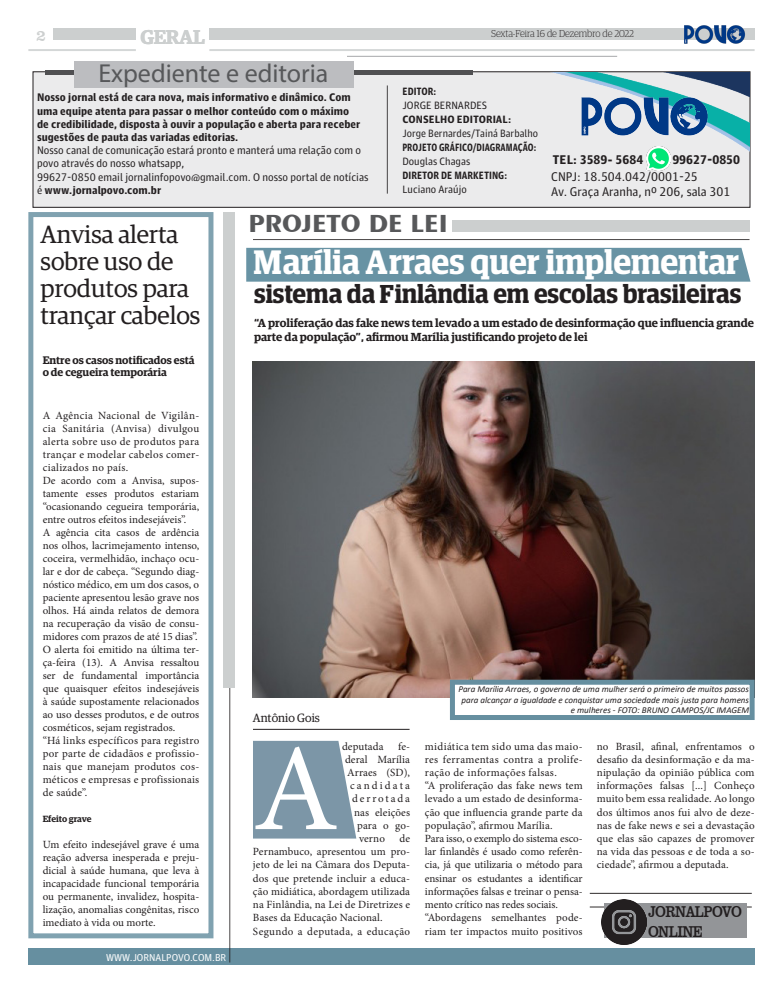
<style>
.page{position:relative;width:783px;height:993px;background:#fff}
.page>*{position:absolute;margin:0;border:0;box-sizing:border-box;transform-origin:0 0}
.t1{font:124px "Minion Pro";color:#fff}
.t2{font:600 34px "Guardian Egyptian Display";color:#fff}
.t3{font:600 26px "Guardian Egyptian Display";color:#231f20}
.Legenda_de_foto{font:26px "Myriad Pro";color:#57585a}
.Legenda_de_foto-2{font:700 26px "Exotic 350 BT";color:#57585a}
.Título_-_2_colunas{font:25px/27px "Guardian Egyptian";color:#231f20}
.t4{font:600 20px "Guardian Egyptian";letter-spacing:-.02em;color:#cccfcf}
.Título_-_2_colunas-2{font:16.1px "Clarendon BT";letter-spacing:-.04em;color:#231f20;scale:.83 1}
.t5{font:16px "Clarendon BT";color:#cccfcf}
.t6{font:12.6px "Guardian Agate Sans G1 D Regular";color:#231f20}
.t7{font:900 12.6px "Guardian Agate Sans";color:#231f20}
.t8{font:12px "Guardian Egyptian";color:#231f20}
.t9{font:600 11.7px/13.6px "Guardian Egyptian";color:#231f20}
.t10{font:11px/13px "Minion Pro";letter-spacing:.01em;color:#231f20;text-align:justify}
.Título_-_2_colunas-3{font:900 11px/13.2px "Guardian Agate Sans";color:#231f20}
.Título_-_2_colunas-4{font:11px/13.2px "Guardian Agate Sans G1 D Regular";color:#231f20}
.t11{font:600 11px/12px "Guardian Egyptian";color:#231f20}
.t12{font:11px "Minion Pro";letter-spacing:.03em;color:#231f20}
.t13{font:11px "Minion Pro";letter-spacing:.195em;color:#231f20}
.t14{font:11px "Minion Pro";letter-spacing:.17em;color:#231f20}
.Legenda_de_foto-3{font:10.6px "Guardian Agate Sans G1 D Regular";color:#231f20}
.Legenda_de_foto-4{font:900 10.6px "Guardian Agate Sans";color:#231f20;scale:.8 1}
.Legenda_de_foto-5{font:900 10.6px "Guardian Agate Sans";color:#231f20;scale:.87 1}
.Legenda_de_foto-6{font:900 10.6px "Guardian Agate Sans";color:#231f20}
.t15{font:300 10px "Guardian Egyptian Display";color:#231f20}
.t16{font:10px "Guardian Agate Sans G1 D Regular";color:#fff}
.t17{font:italic 9px/10.8px "Calibri";color:#231f20;text-align:right}
.t18{font:600 9px "Guardian Egyptian";letter-spacing:-.005em;color:#231f20}
.s1{font-family:"Guardian Agate Sans";font-weight:900}
</style>
<div class="page">
<div style="left:28px;top:947px;width:726px;height:17px;background:#668fa0"></div>
<div style="left:209px;top:28px;width:545px;height:12px;background:#cccfcf"></div>
<div style="left:54px;top:28px;width:82px;height:12px;background:#cccfcf"></div>
<hr style="left:28px;top:49px;width:108px;height:2px;background:#cccfcf">
<hr style="left:209px;top:49px;width:545px;height:2px;background:#cccfcf">
<hr style="left:127px;top:56px;width:490px;height:1px;background:#939598">
<div style="left:32px;top:71px;width:718px;height:137px;background:#ebebec;border:1px solid #231f20"></div>
<hr style="left:387px;top:85px;width:1px;height:108px;background:#231f20">
<img style="left:646px;top:152px;width:24px;height:19px">
<div style="left:75px;top:52px;width:271px;height:35px;background:#fff"></div>
<img style="left:545px;top:72px;width:204px;height:80px">
<hr style="left:46px;top:70px;width:427px;height:4px;background:#505052">
<div style="left:74px;top:62px;width:279px;height:26px;background:#bcbdc0"></div>
<hr style="left:229px;top:342px;width:1px;height:620px;background:#231f20">
<div style="left:223px;top:212px;width:12px;height:475px;background:#cccfcf"></div>
<div style="left:451px;top:220px;width:298px;height:12px;background:#cccfcf"></div>
<hr style="left:253px;top:239px;width:496px;height:1px;background:#231f20">
<img style="left:253px;top:361px;width:501px;height:336px">
<hr style="left:589px;top:906px;width:162px;height:1px;background:#231f20">
<div style="left:604px;top:903px;width:143px;height:35px;background:#939598"></div>
<img style="left:601px;top:899px;width:45px;height:45px">
<hr style="left:589px;top:892px;width:162px;height:1px;background:#231f20">
<div style="left:246px;top:248px;width:504px;height:33px;background:#6893a4"></div>
<img style="left:579px;top:93px;width:130px;height:43px">
<svg style="left:253px;top:740px;width:103px;height:98px;background:#889faf"></svg>
<hr style="left:253px;top:728px;width:156px;height:1px;background:#231f20">
<div style="left:28px;top:212px;width:185px;height:726px;border:5px solid #668fa0"></div>
<div style="left:450px;top:679px;width:304px;height:40px;background:#fff;border:5px solid #668fa0"></div>
<img style="left:684px;top:25px;width:61px;height:19px">
<h3 class="t5" style="left:36px;top:25px;width:11px">2</h3>
<p class="t15" style="left:491px;top:28px;width:144px">Sexta-Feira 16 de Dezembro de 2022</p>
<h3 class="t4" style="left:140px;top:22px;width:66px">GERAL</h3>
<p class="Legenda_de_foto" style="left:98px;top:57px;width:231px">Expediente e editoria</p>
<p class="Título_-_2_colunas-3" style="left:37px;top:90px;width:325px">Nosso jornal está de cara nova, mais informativo e dinâmico. Com uma equipe atenta para passar o melhor conteúdo com o máximo de credibilidade, disposta à ouvir a população e aberta para receber sugestões de pauta das variadas editorias.</p>
<p class="Título_-_2_colunas-4" style="left:37px;top:143px;width:325px">Nosso canal de comunicação estará pronto e manterá uma relação com o povo através do nosso whatsapp,</p>
<p class="Título_-_2_colunas-4" style="left:37px;top:169px;width:333px">99627-0850 email jornalinfopovo@gmail.com. O nosso portal de notícias é <span class="s1">www.jornalpovo.com.br</span></p>
<p class="Legenda_de_foto-5" style="left:402px;top:84px;width:40px">EDITOR:</p>
<p class="Legenda_de_foto-3" style="left:402px;top:98px;width:86px">JORGE BERNARDES</p>
<p class="Legenda_de_foto-6" style="left:402px;top:112px;width:110px">CONSELHO EDITORIAL:</p>
<p class="Legenda_de_foto-3" style="left:402px;top:126px;width:137px">Jorge Bernardes/Tainá Barbalho</p>
<p class="Legenda_de_foto-4" style="left:402px;top:140px;width:169px">PROJETO GRÁFICO/DIAGRAMAÇÃO:</p>
<p class="Legenda_de_foto-3" style="left:402px;top:154px;width:69px">Douglas Chagas</p>
<p class="Legenda_de_foto-5" style="left:402px;top:168px;width:122px">DIRETOR DE MARKETING:</p>
<p class="Legenda_de_foto-3" style="left:402px;top:182px;width:66px">Luciano Araújo</p>
<p class="t7" style="left:552px;top:151px;width:92px">TEL: 3589- 5684</p>
<p class="t6" style="left:551px;top:168px;width:148px">CNPJ: 18.504.042/0001-25</p>
<p class="t6" style="left:551px;top:183px;width:180px">Av. Graça Aranha, nº 206, sala 301</p>
<p class="t7" style="left:672px;top:151px;width:69px">99627-0850</p>
<p class="Título_-_2_colunas" style="left:41px;top:219px;width:161px">Anvisa alerta sobre uso de produtos para trançar cabelos</p>
<p class="t11" style="left:43px;top:353px;width:153px">Entre os casos notificados está o de cegueira temporária</p>
<p class="t10" style="left:43px;top:409px;width:158px">A Agência Nacional de Vigilân&shy;cia Sanitária (Anvisa) divulgou alerta sobre uso de produtos para trançar e modelar cabelos comer&shy;cializados no país.</p>
<p class="t10" style="left:43px;top:474px;width:158px">De acordo com a Anvisa, supos&shy;tamente esses produtos estariam “ocasionando cegueira temporária, entre outros efeitos indesejáveis”.</p>
<p class="t10" style="left:43px;top:526px;width:158px">A agência cita casos de ardência nos olhos, lacrimejamento intenso, coceira, vermelhidão, inchaço ocu&shy;lar e dor de cabeça. “Segundo diag&shy;nóstico médico, em um dos casos, o paciente apresentou lesão grave nos olhos. Há ainda relatos de demora na recuperação da visão de consu&shy;midores com prazos de até 15 dias”.</p>
<p class="t10" style="left:43px;top:643px;width:158px">O alerta foi emitido na última ter&shy;ça-feira (13). A Anvisa ressaltou ser de fundamental importância que quaisquer efeitos indesejáveis à saúde supostamente relacionados ao uso desses produtos, e de outros cosméticos, sejam registrados.</p>
<p class="t10" style="left:43px;top:734px;width:158px">“Há links específicos para registro por parte de cidadãos e profissio&shy;nais que manejam produtos cos&shy;méticos e empresas e profissionais de saúde”.</p>
<p class="t18" style="left:43px;top:812px;width:50px">Efeito grave</p>
<p class="t10" style="left:43px;top:838px;width:158px">Um efeito indesejável grave é uma reação adversa inesperada e preju&shy;dicial à saúde humana, que leva à incapacidade funcional temporária ou permanente, invalidez, hospita&shy;lização, anomalias congênitas, risco imediato à vida ou morte.</p>
<p class="t16" style="left:106px;top:949px;width:122px">WWW.JORNALPOVO.COM.BR</p>
<p class="Legenda_de_foto-2" style="left:248px;top:207px;width:201px">PROJETO DE LEI</p>
<p class="t2" style="left:254px;top:243px;width:486px">Marília Arraes quer implementar</p>
<p class="t3" style="left:254px;top:280px;width:488px">sistema da Finlândia em escolas brasileiras</p>
<p class="t9" style="left:254px;top:315px;width:501px">“A proliferação das fake news tem levado a um estado de desinformação que influencia grande parte da população”, afirmou Marília justificando projeto de lei</p>
<p class="t8" style="left:253px;top:709px;width:68px">Antônio Gois</p>
<p class="t10" style="left:342px;top:739px;width:43px">deputada</p>
<p class="t10" style="left:398px;top:739px;width:13px">fe-</p>
<p class="t10" style="left:345px;top:752px;width:66px">deral Marília</p>
<p class="t10" style="left:347px;top:765px;width:64px">Arraes (SD),</p>
<p class="t13" style="left:350px;top:778px;width:62px">candidata</p>
<p class="t14" style="left:352px;top:791px;width:60px">derrotada</p>
<p class="t10" style="left:354px;top:805px;width:58px">nas eleições</p>
<p class="t10" style="left:357px;top:818px;width:55px">para o go-</p>
<p class="t10" style="left:359px;top:831px;width:27px">verno</p>
<p class="t1" style="left:253px;top:706px;width:87px">A</p>
<p class="t10" style="left:253px;top:831px;width:159px;text-indent:146px">de Pernambuco, apresentou um pro&shy;jeto de lei na Câmara dos Deputa&shy;dos que pretende incluir a educa&shy;ção midiática, abordagem utilizada na Finlândia, na Lei de Diretrizes e Bases da Educação Nacional.</p>
<p class="t12" style="left:253px;top:923px;width:159px">Segundo a deputada, a educação</p>
<p class="t17" style="left:458px;top:682px;width:292px">Para Marília Arraes, o governo de uma mulher será o primeiro de muitos passos para alcançar a igualdade e conquistar uma sociedade mais justa para homens e mulheres - FOTO: BRUNO CAMPOS/JC IMAGEM</p>
<p class="t10" style="left:425px;top:739px;width:159px">midiática tem sido uma das maio&shy;res ferramentas contra a prolife&shy;ração de informações falsas.</p>
<p class="t10" style="left:425px;top:778px;width:159px">“A proliferação das fake news tem levado a um estado de desinforma&shy;ção que influencia grande parte da população”, afirmou Marília.</p>
<p class="t10" style="left:425px;top:831px;width:159px">Para isso, o exemplo do sistema esco&shy;lar finlandês é usado como referên&shy;cia, já que utilizaria o método para ensinar os estudantes a identificar informações falsas e treinar o pensa&shy;mento crítico nas redes sociais.</p>
<p class="t10" style="left:425px;top:910px;width:159px">“Abordagens semelhantes pode&shy;riam ter impactos muito positivos</p>
<p class="t10" style="left:596px;top:739px;width:159px">no Brasil, afinal, enfrentamos o desafio da desinformação e da ma&shy;nipulação da opinião pública com informações falsas [...] Conheço muito bem essa realidade. Ao longo dos últimos anos fui alvo de deze&shy;nas de fake news e sei a devastação que elas são capazes de promover na vida das pessoas e de toda a so&shy;ciedade”, afirmou a deputada.</p>
<p class="Título_-_2_colunas-2" style="left:647px;top:901px;width:114px">JORNALPOVO</p>
<p class="Título_-_2_colunas-2" style="left:647px;top:920px;width:68px">ONLINE</p>
</div>
